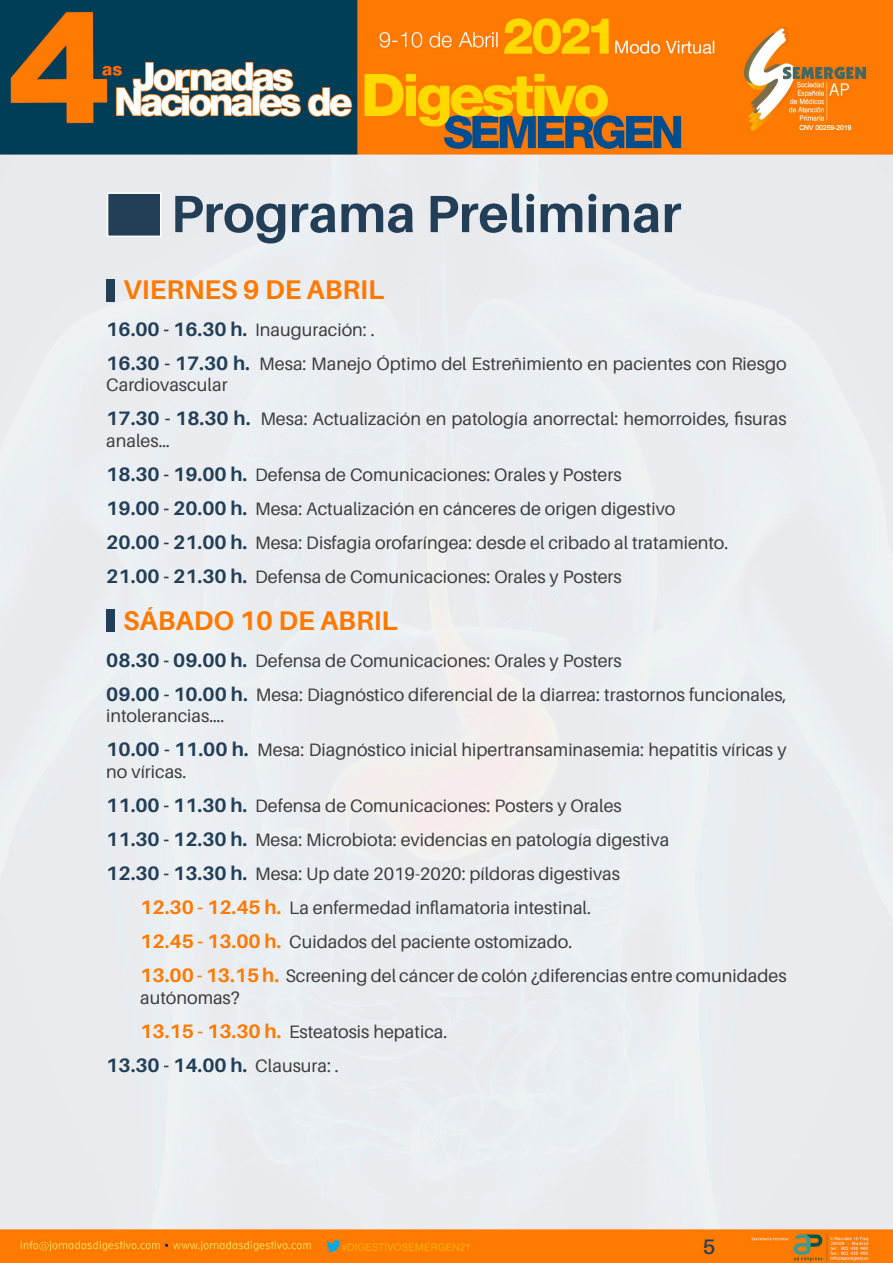
<style>
.page{position:relative;width:893px;height:1263px;background:#fff}
.page>*{position:absolute;margin:0;border:0;box-sizing:border-box;transform-origin:0 0}
.t1{font:700 52.5px "Aileron";color:#233f57}
.t2{font:700 27px "Aileron";color:#ff7900}
.t3{font:600 21px "Aileron";color:#233f57}
.t4{font:700 19.5px "Aileron";color:#233f57}
.t5{font:18px/34px "Aileron";color:#3e3d40}
.s1{font-weight:700;font-size:19.5px;color:#233f57}
.s2{font-weight:700;font-size:19.5px;color:#ff7900}
.s3{font-weight:400;font-size:18px;color:#3e3d40}
</style>
<div class="page">
<img style="left:0;top:0;width:893px;height:1263px">
<div style="left:107px;top:192px;width:54px;height:45px;background:#233f57;border:2px solid #fff"></div>
<div style="left:106px;top:279px;width:9px;height:22px;background:#233f57"></div>
<div style="left:106px;top:609px;width:9px;height:23px;background:#233f57"></div>
<h1 class="t1" style="left:171px;top:185px;width:512px">Programa Preliminar</h1>
<h2 class="t2" style="left:123px;top:275px;width:263px">VIERNES 9 DE ABRIL</h2>
<p class="t5" style="left:106px;top:313px;width:682px"><span class="s1">16.00 - 16.30 h.</span> Inauguración: .<br><span class="s1">16.30 - 17.30 h.</span> Mesa: Manejo Óptimo del Estreñimiento en pacientes con Riesgo</p>
<p class="t5" style="left:106px;top:368px;width:682px">Cardiovascular<br><span class="s1">17.30 - 18.30 h.</span> Mesa: Actualización en patología anorrectal: hemorroides, fisuras</p>
<p class="t5" style="left:106px;top:424px;width:624px">anales…<br><span class="s1">18.30 - 19.00 h.</span> Defensa de Comunicaciones: Orales y Posters<br><span class="s1">19.00 - 20.00 h.</span> Mesa: Actualización en cánceres de origen digestivo <span class="s1">20.00 - 21.00 h.</span> Mesa: Disfagia orofaríngea: desde el cribado al tratamiento.<br><span class="s1">21.00 - 21.30 h.</span> Defensa de Comunicaciones: Orales y Posters</p>
<h2 class="t2" style="left:123px;top:606px;width:276px">SÁBADO 10 DE ABRIL</h2>
<p class="t5" style="left:106px;top:643px;width:682px"><span class="s1">08.30 - 09.00 h.</span> Defensa de Comunicaciones: Orales y Posters<br><span class="s1">09.00 - 10.00 h.</span> Mesa: Diagnóstico diferencial de la diarrea: trastornos funcionales,</p>
<p class="t5" style="left:106px;top:699px;width:682px">intolerancias….<br><span class="s1">10.00 - 11.00 h.</span> Mesa: Diagnóstico inicial hipertransaminasemia: hepatitis víricas y</p>
<p class="t5" style="left:106px;top:755px;width:82px">no víricas.</p>
<p class="t5" style="left:106px;top:789px;width:517px"><span class="s1">11.00 - 11.30 h.</span> Defensa de Comunicaciones: Posters y Orales</p>
<p class="t5" style="left:106px;top:823px;width:564px"><span class="s1">11.30 - 12.30 h.</span> Mesa: Microbiota: evidencias en patología digestiva</p>
<p class="t5" style="left:106px;top:857px;width:515px"><span class="s1">12.30 - 13.30 h.</span> Mesa: Up date 2019-2020: píldoras digestivas</p>
<p class="t5" style="left:140px;top:891px;width:452px"><span class="s2">12.30 - 12.45 h.</span> La enfermedad inflamatoria intestinal.</p>
<p class="t5" style="left:140px;top:925px;width:434px"><span class="s2">12.45 - 13.00 h.</span> Cuidados del paciente ostomizado.</p>
<p class="t5" style="left:140px;top:959px;width:648px"><span class="s2">13.00 - 13.15 h.</span> Screening del cáncer de colón ¿diferencias entre comunidades</p>
<p class="t5" style="left:140px;top:980px;width:309px">autónomas?<br><span class="s2">13.15 - 13.30 h.</span> Esteatosis hepatica.</p>
<p class="t4" style="left:106px;top:1054px;width:234px">13.30 - 14.00 h. <span class="s3">Clausura: .</span></p>
<p class="t3" style="left:703px;top:1235px;width:14px">5</p>
</div>
